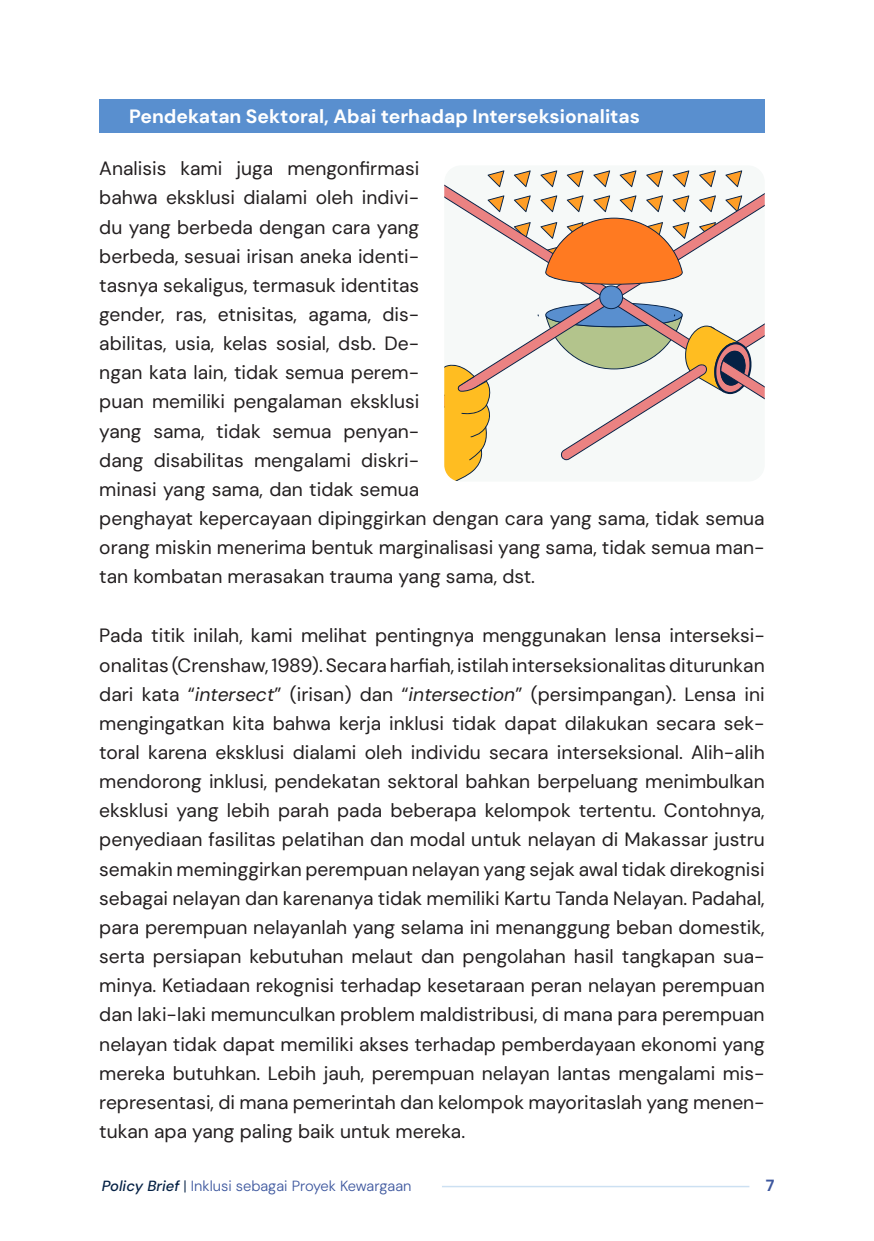
<style>
.page{position:relative;width:874px;height:1241px;background:#fff}
.page>*{position:absolute;margin:0;border:0;box-sizing:border-box;transform-origin:0 0}
.Body{font:19.25px/29.2px "DM Sans 18 pt";color:#231f20}
.Body-2{font:700 19.25px "DM Sans 18 pt";color:#fff}
.t1{font:700 16.28px "DM Sans 18 pt";color:#3d579e}
.t2{font:300 14.7px "DM Sans 18 pt";color:#3d579e}
.s1{font-style:italic}
.s2{font-weight:500;font-style:italic;color:#052145}
.s3{color:#052145}
</style>
<div class="page">
<hr style="left:441px;top:1185px;width:308px;height:2px;background:#cce0f2">
<div style="left:99px;top:99px;width:665px;height:34px;background:#598fcf"></div>
<div style="left:444px;top:165px;width:320px;height:316px;background:#f6f9f8;border-radius:17px"></div>
<svg style="left:487px;top:170px;width:17px;height:13px"></svg>
<svg style="left:514px;top:170px;width:16px;height:13px"></svg>
<svg style="left:540px;top:170px;width:17px;height:13px"></svg>
<svg style="left:566px;top:170px;width:17px;height:13px"></svg>
<svg style="left:593px;top:170px;width:17px;height:13px"></svg>
<svg style="left:619px;top:170px;width:17px;height:13px"></svg>
<svg style="left:646px;top:170px;width:16px;height:13px"></svg>
<svg style="left:672px;top:170px;width:17px;height:13px"></svg>
<svg style="left:699px;top:170px;width:16px;height:13px"></svg>
<svg style="left:725px;top:170px;width:16px;height:14px"></svg>
<svg style="left:444px;top:184px;width:320px;height:193px"></svg>
<svg style="left:444px;top:363px;width:49px;height:118px"></svg>
<svg style="left:537px;top:218px;width:227px;height:242px"></svg>
<p class="Body-2" style="left:129px;top:104px;width:512px">Pendekatan Sektoral, Abai terhadap Interseksionalitas</p>
<p class="Body" style="left:99px;top:154px;width:666px">Analisis kami juga mengonfirmasi<br>bahwa eksklusi dialami oleh indivi-<br>du yang berbeda dengan cara yang<br>berbeda, sesuai irisan aneka identi-<br>tasnya sekaligus, termasuk identitas<br>gender, ras, etnisitas, agama, dis-<br>abilitas, usia, kelas sosial, dsb. De-<br>ngan kata lain, tidak semua perem-<br>puan memiliki pengalaman eksklusi<br>yang sama, tidak semua penyan-<br>dang disabilitas mengalami diskri-<br>minasi yang sama, dan tidak semua<br>penghayat kepercayaan dipinggirkan dengan cara yang sama, tidak semua orang miskin menerima bentuk marginalisasi yang sama, tidak semua man&shy;tan kombatan merasakan trauma yang sama, dst.</p>
<p class="Body" style="left:99px;top:620px;width:666px;text-align:justify">Pada titik inilah, kami melihat pentingnya menggunakan lensa interseksi&shy;onalitas (Crenshaw, 1989). Secara harfiah, istilah interseksionalitas diturunkan dari kata “<span class="s1">intersect</span>” (irisan) dan “<span class="s1">intersection</span>” (persimpangan). Lensa ini mengingatkan kita bahwa kerja inklusi tidak dapat dilakukan secara sek&shy;toral karena eksklusi dialami oleh individu secara interseksional. Alih-alih mendorong inklusi, pendekatan sektoral bahkan berpeluang menimbulkan eksklusi yang lebih parah pada beberapa kelompok tertentu. Contohnya, penyediaan fasilitas pelatihan dan modal untuk nelayan di Makassar justru semakin meminggirkan perempuan nelayan yang sejak awal tidak direkognisi sebagai nelayan dan karenanya tidak memiliki Kartu Tanda Nelayan. Padahal, para perempuan nelayanlah yang selama ini menanggung beban domestik, serta persiapan kebutuhan melaut dan pengolahan hasil tangkapan sua&shy;minya. Ketiadaan rekognisi terhadap kesetaraan peran nelayan perempuan dan laki-laki memunculkan problem maldistribusi, di mana para perempuan nelayan tidak dapat memiliki akses terhadap pemberdayaan ekonomi yang mereka butuhkan. Lebih jauh, perempuan nelayan lantas mengalami mis&shy;representasi, di mana pemerintah dan kelompok mayoritaslah yang menen&shy;tukan apa yang paling baik untuk mereka.</p>
<p class="t2" style="left:102px;top:1176px;width:311px"><span class="s2">Policy Brief</span> <span class="s3">|</span> Inklusi sebagai Proyek Kewargaan</p>
<p class="t1" style="left:765px;top:1174px;width:10px">7</p>
</div>
